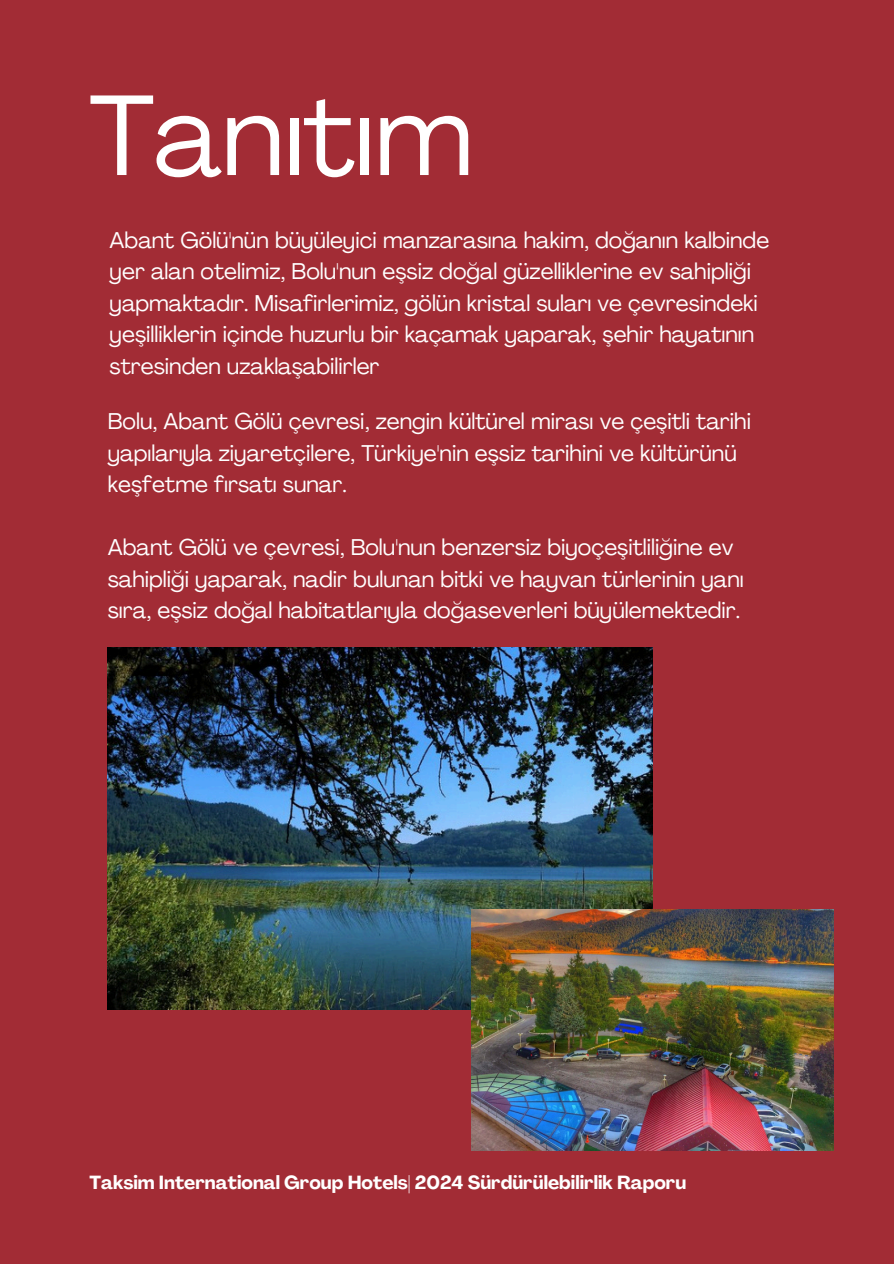
<style>
.page{position:relative;width:894px;height:1264px;background:#fff}
.page>*{position:absolute;margin:0;border:0;box-sizing:border-box;transform-origin:0 0}
.t1{font:112.8px "Agrandir";color:#fff}
.t2{font:22.5px/31.5px "Agrandir";color:#fff}
.t3{font:700 18.75px "Agrandir";color:#fff}
</style>
<div class="page">
<div style="left:0;top:0;width:893px;height:1263px;background:#a22c35"></div>
<img style="left:108px;top:647px;width:544px;height:362px">
<img style="left:471px;top:909px;width:362px;height:241px">
<p class="t1" style="left:89px;top:90px;width:385px">Tanıtım</p>
<p class="t2" style="left:110px;top:226px;width:661px">Abant Gölü'nün büyüleyici manzarasına hakim, doğanın kalbinde yer alan otelimiz, Bolu'nun eşsiz doğal güzelliklerine ev sahipliği yapmaktadır. Misafirlerimiz, gölün kristal suları ve çevresindeki yeşilliklerin içinde huzurlu bir kaçamak yaparak, şehir hayatının stresinden uzaklaşabilirler</p>
<h2 class="t2" style="left:108px;top:408px;width:644px">Bolu, Abant Gölü çevresi, zengin kültürel mirası ve çeşitli tarihi yapılarıyla ziyaretçilere, Türkiye'nin eşsiz tarihini ve kültürünü keşfetme fırsatı sunar.</h2>
<h2 class="t2" style="left:108px;top:534px;width:637px">Abant Gölü ve çevresi, Bolu'nun benzersiz biyoçeşitliliğine ev sahipliği yaparak, nadir bulunan bitki ve hayvan türlerinin yanı sıra, eşsiz doğal habitatlarıyla doğaseverleri büyülemektedir.</h2>
<p class="t3" style="left:89px;top:1174px;width:598px">Taksim International Group Hotels| 2024 Sürdürülebilirlik Raporu</p>
</div>
